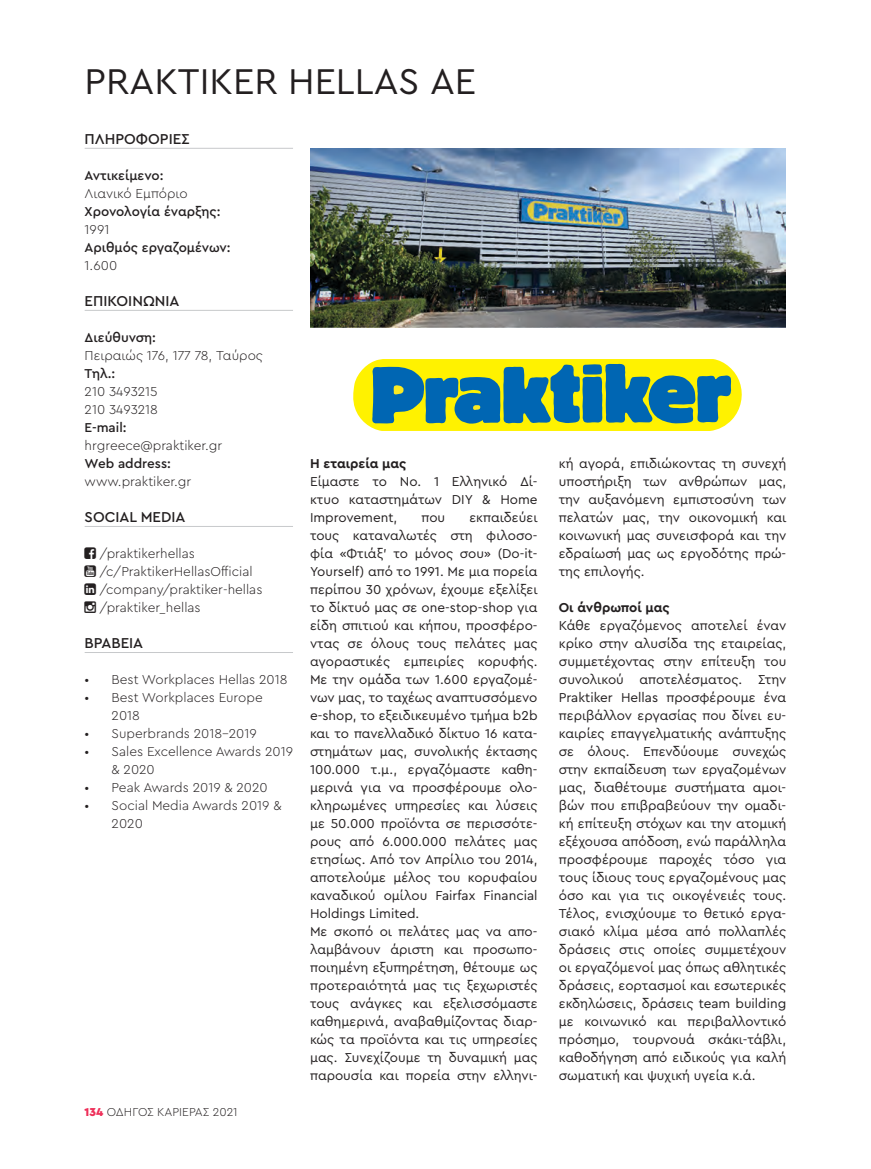
<style>
.page{position:relative;width:871px;height:1169px;background:#fff}
.page>*{position:absolute;margin:0;border:0;box-sizing:border-box;transform-origin:0 0}
.t1{font:37.5px "Cera Pro";color:#231f20}
.t2{font:500 15px "Cera Pro";color:#231f20}
.t3{font:13.5px/18px "Cera Pro";color:#231f20;text-align:justify}
.t4{font:300 13.5px/18px "Cera Pro";color:#231f20}
.t5{font:500 13.5px "Cera Pro";color:#231f20}
.t6{font:700 13.5px "Cera Pro";color:#231f20}
.t7{font:300 12px "Cera Pro";color:#231f20}
.s1{font-weight:900;color:#ee2f59}
</style>
<div class="page">
<svg style="left:353px;top:359px;width:389px;height:72px;background:#7baa66"></svg>
<img style="left:310px;top:148px;width:475px;height:179px">
<hr style="left:85px;top:148px;width:208px;height:1px;background:#c7c9cb">
<hr style="left:85px;top:310px;width:208px;height:1px;background:#c7c9cb">
<hr style="left:85px;top:526px;width:208px;height:1px;background:#c7c9cb">
<hr style="left:85px;top:652px;width:208px;height:1px;background:#c7c9cb">
<h1 class="t1" style="left:85px;top:56px;width:393px">PRAKTIKER HELLAS ΑΕ</h1>
<p class="t2" style="left:85px;top:129px;width:107px">ΠΛΗΡΟΦΟΡΙΕΣ</p>
<p class="t5" style="left:85px;top:166px;width:80px">Αντικείμενο:</p>
<p class="t4" style="left:85px;top:184px;width:105px">Λιανικό Εμπόριο</p>
<p class="t5" style="left:85px;top:202px;width:137px">Χρονολογία έναρξης:</p>
<p class="t4" style="left:85px;top:220px;width:26px">1991</p>
<p class="t5" style="left:85px;top:238px;width:148px">Αριθμός εργαζομένων:</p>
<p class="t4" style="left:85px;top:255px;width:34px">1.600</p>
<p class="t2" style="left:85px;top:291px;width:96px">ΕΠΙΚΟΙΝΩΝΙΑ</p>
<p class="t5" style="left:85px;top:328px;width:73px">Διεύθυνση:</p>
<p class="t4" style="left:85px;top:346px;width:180px">Πειραιώς 176, 177 78, Ταύρος</p>
<p class="t5" style="left:85px;top:364px;width:32px">Τηλ.:</p>
<p class="t4" style="left:85px;top:382px;width:75px">210 3493215<br>210 3493218</p>
<p class="t5" style="left:85px;top:418px;width:43px">E-mail:</p>
<p class="t4" style="left:85px;top:435px;width:139px">hrgreece@praktiker.gr</p>
<p class="t5" style="left:85px;top:454px;width:88px">Web address:</p>
<p class="t4" style="left:85px;top:471px;width:108px">www.praktiker.gr</p>
<p class="t2" style="left:85px;top:507px;width:102px">SOCIAL MEDIA</p>
<p class="t4" style="left:100px;top:544px;width:164px">/praktikerhellas /c/PraktikerHellasOfficial /company/praktiker-hellas /praktiker_hellas</p>
<p class="t2" style="left:85px;top:633px;width:60px">ΒΡΑΒΕΊΑ</p>
<p class="t4" style="left:85px;top:670px;width:204px">• Best Workplaces Hellas 2018</p>
<p class="t4" style="left:112px;top:688px;width:153px;text-indent:-27px">• Best Workplaces Europe<br>2018</p>
<p class="t4" style="left:85px;top:724px;width:174px">• Superbrands 2018-2019</p>
<p class="t4" style="left:112px;top:742px;width:183px;text-indent:-27px">• Sales Excellence Awards 2019 &amp; 2020</p>
<p class="t4" style="left:85px;top:778px;width:184px">• Peak Awards 2019 &amp; 2020</p>
<p class="t4" style="left:112px;top:796px;width:171px;text-indent:-27px">• Social Media Awards 2019 &amp;<br>2020</p>
<p class="t7" style="left:85px;top:1104px;width:155px"><span class="s1">134</span> ΟΔΗΓΟΣ ΚΑΡΙΕΡΑΣ 2021</p>
<p class="t6" style="left:310px;top:454px;width:98px">Η εταιρεία μας</p>
<p class="t3" style="left:310px;top:471px;width:229px">Είμαστε το Νo. 1 Ελληνικό Δί&shy;κτυο καταστημάτων DIY &amp; Home Improvement,</p>
<p class="t3" style="left:310px;top:507px;width:229px;text-align:left;text-indent:159px">εκπαιδεύει τους καταναλωτές στη φιλοσο&shy;φία «Φτιάξ’ το μόνος σου» (Do-it-<br>Yourself) από το 1991. Με μια πορεία περίπου 30 χρόνων, έχουμε εξελίξει το δίκτυό μας σε one-stop-shop για είδη σπιτιού και κήπου, προσφέρο&shy;ντας σε όλους τους πελάτες μας αγοραστικές εμπειρίες κορυφής.<br>Με την ομάδα των 1.600 εργαζομέ&shy;νων μας, το ταχέως αναπτυσσόμενο e-shop, το εξειδικευμένο τμήμα b2b και το πανελλαδικό δίκτυο 16 κατα&shy;στημάτων μας, συνολικής έκτασης<br>100.000 τ.μ., εργαζόμαστε καθη&shy;μερινά για να προσφέρουμε ολο&shy;κληρωμένες υπηρεσίες και λύσεις με 50.000 προϊόντα σε περισσότε&shy;ρους από 6.000.000 πελάτες μας ετησίως. Από τον Απρίλιο του 2014, αποτελούμε μέλος του κορυφαίου καναδικού ομίλου Fairfax Financial<br>Holdings Limited.<br>Με σκοπό οι πελάτες μας να απο&shy;λαμβάνουν άριστη και προσωπο&shy;ποιημένη εξυπηρέτηση, θέτουμε ως προτεραιότητά μας τις ξεχωριστές τους ανάγκες και εξελισσόμαστε καθημερινά, αναβαθμίζοντας διαρ&shy;κώς τα προϊόντα και τις υπηρεσίες μας. Συνεχίζουμε τη δυναμική μας παρουσία και πορεία στην ελληνι-</p>
<p class="t3" style="left:421px;top:507px;width:25px">που</p>
<p class="t3" style="left:559px;top:453px;width:229px">κή αγορά, επιδιώκοντας τη συνεχή υποστήριξη των ανθρώπων μας, την αυξανόμενη εμπιστοσύνη των πελατών μας, την οικονομική και κοινωνική μας συνεισφορά και την εδραίωσή μας ως εργοδότης πρώ&shy;της επιλογής.</p>
<p class="t6" style="left:559px;top:598px;width:112px">Oι άνθρωποί μας</p>
<p class="t3" style="left:559px;top:615px;width:229px">Κάθε εργαζόμενος αποτελεί έναν κρίκο στην αλυσίδα της εταιρείας, συμμετέχοντας στην επίτευξη του συνολικού αποτελέσματος. Στην Praktiker Hellas προσφέρουμε ένα περιβάλλον εργασίας που δίνει ευ&shy;καιρίες επαγγελματικής ανάπτυξης σε όλους. Επενδύουμε συνεχώς στην εκπαίδευση των εργαζομένων μας, διαθέτουμε συστήματα αμοι&shy;βών που επιβραβεύουν την ομαδι&shy;κή επίτευξη στόχων και την ατομική εξέχουσα απόδοση, ενώ παράλληλα προσφέρουμε παροχές τόσο για τους ίδιους τους εργαζομένους μας όσο και για τις οικογένειές τους.<br>Τέλος, ενισχύουμε το θετικό εργα&shy;σιακό κλίμα μέσα από πολλαπλές δράσεις στις οποίες συμμετέχουν οι εργαζόμενοί μας όπως αθλητικές δράσεις, εορτασμοί και εσωτερικές εκδηλώσεις, δράσεις team building με κοινωνικό και περιβαλλοντικό πρόσημο, τουρνουά σκάκι-τάβλι, καθοδήγηση από ειδικούς για καλή σωματική και ψυχική υγεία κ.ά.</p>
</div>
